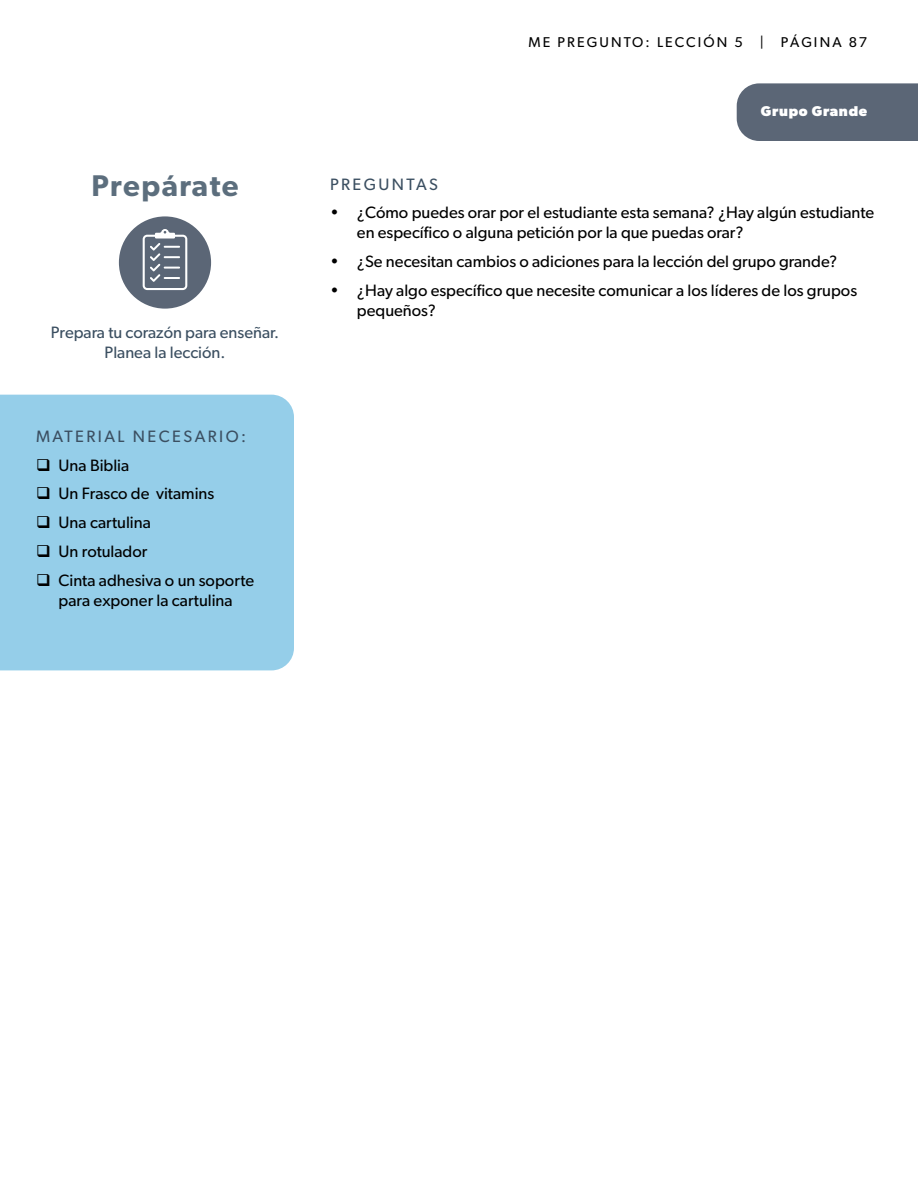
<style>
.page{position:relative;width:918px;height:1188px;background:#fff}
.page>*{position:absolute;margin:0;border:0;box-sizing:border-box;transform-origin:0 0}
.t1{font:600 30px "Gibson";letter-spacing:.05em;color:#5c6e7d}
.t2{font:16.5px/19.8px "Gibson";color:#000}
.t3{font:16.5px/19.8px "Gibson";color:#3b4f61;text-align:center}
.t4{font:16.5px "Gibson";letter-spacing:.15em;color:#3b4f61}
.t5{font:14.25px "Gibson";letter-spacing:.15em;color:#000}
.t6{font:700 14.25px "Gibson";letter-spacing:.05em;color:#fff}
</style>
<div class="page">
<div style="left:737px;top:83px;width:181px;height:58px;background:#5b6676"></div>
<div style="left:119px;top:216px;width:92px;height:93px;background:#5b6676;border-radius:50%"></div>
<svg style="left:143px;top:229px;width:44px;height:61px"></svg>
<div style="left:0;top:395px;width:294px;height:275px;background:#95cee9"></div>
<p class="t5" style="left:528px;top:34px;width:340px">ME PREGUNTO: LECCIÓN 5 | PÁGINA 87</p>
<p class="t6" style="left:761px;top:103px;width:108px">Grupo Grande</p>
<h1 class="t1" style="left:91px;top:168px;width:149px">Prepárate</h1>
<p class="t4" style="left:330px;top:174px;width:109px">PREGUNTAS</p>
<p class="t2" style="left:357px;top:203px;width:519px;text-indent:-27px">• ¿Cómo puedes orar por el estudiante esta semana? ¿Hay algún estudiante en específico o alguna petición por la que puedas orar?</p>
<p class="t2" style="left:330px;top:251px;width:509px">• ¿Se necesitan cambios o adiciones para la lección del grupo grande?</p>
<p class="t2" style="left:357px;top:280px;width:502px;text-indent:-27px">• ¿Hay algo específico que necesite comunicar a los líderes de los grupos pequeños?</p>
<p class="t3" style="left:51px;top:323px;width:230px">Prepara tu corazón para enseñar.<br>Planea la lección.</p>
<p class="t4" style="left:36px;top:426px;width:212px">MATERIAL NECESARIO:</p>
<p class="t2" style="left:36px;top:455px;width:95px">❑ Una Biblia</p>
<p class="t2" style="left:36px;top:484px;width:180px">❑ Un Frasco de vitamins</p>
<p class="t2" style="left:36px;top:512px;width:116px">❑ Una cartulina</p>
<p class="t2" style="left:36px;top:541px;width:113px">❑ Un rotulador</p>
<p class="t2" style="left:36px;top:570px;width:220px;text-align:center">❑ Cinta adhesiva o un soporte para exponer la cartulina</p>
</div>
